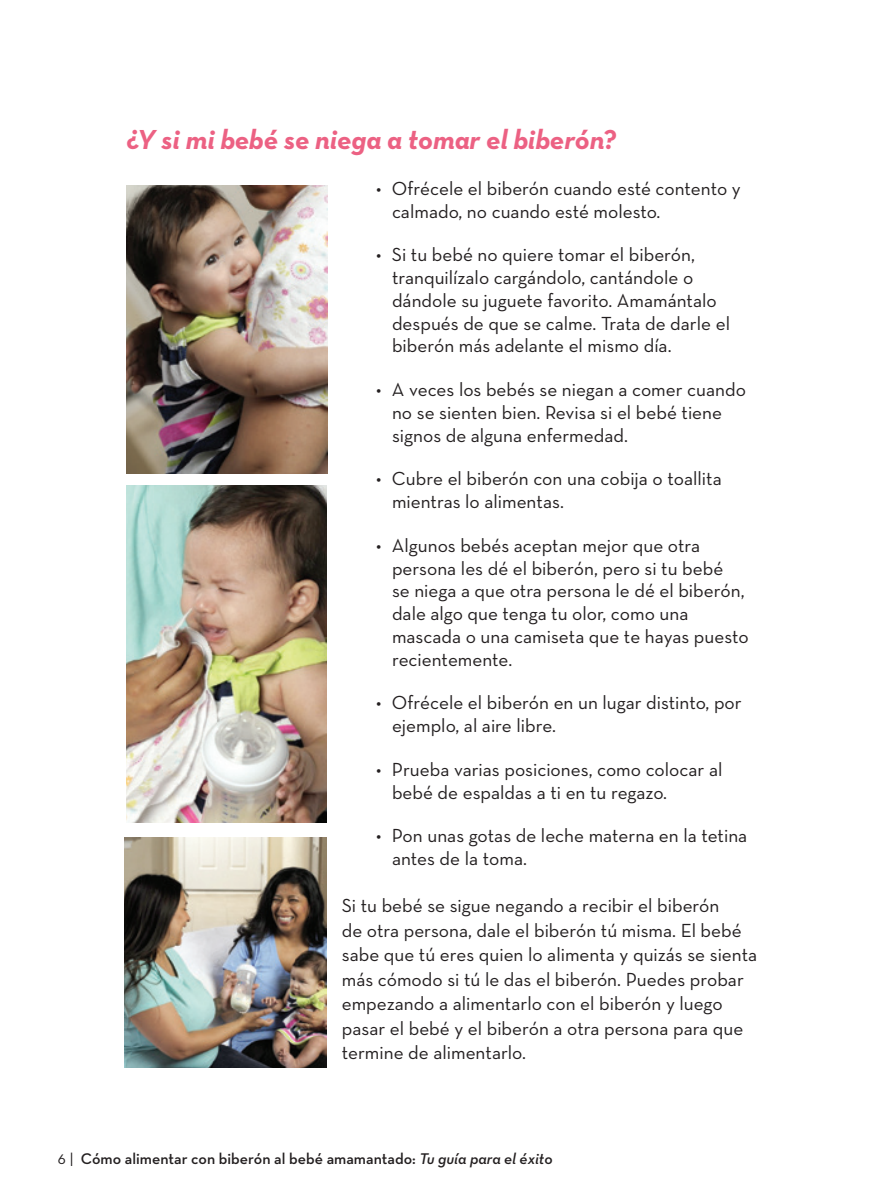
<style>
.page{position:relative;width:882px;height:1197px;background:#fff}
.page>*{position:absolute;margin:0;border:0;box-sizing:border-box;transform-origin:0 0}
.t1{font:italic 700 28px "Neutraface Text";color:#ec6183}
.t2{font:19.25px/22.8px "Neutraface Text";color:#231f20}
.t3{font:600 15.75px "Neutraface Text";color:#231f20}
.s1{font-weight:400}
.s2{font-family:"Neutraface Text Demi Italic Alt";font-weight:400}
</style>
<div class="page">
<img style="left:124px;top:838px;width:202px;height:229px">
<img style="left:126px;top:485px;width:200px;height:337px">
<img style="left:127px;top:185px;width:200px;height:288px">
<p class="t1" style="left:126px;top:122px;width:491px">¿Y si mi bebé se niega a tomar el biberón?</p>
<p class="t2" style="left:392px;top:177px;width:350px;text-indent:-16px">• Ofrécele el biberón cuando esté contento y calmado, no cuando esté molesto.</p>
<p class="t2" style="left:392px;top:243px;width:340px;text-indent:-16px">• Si tu bebé no quiere tomar el biberón, tranquilízalo cargándolo, cantándole o dándole su juguete favorito. Amamántalo después de que se calme. Trata de darle el biberón más adelante el mismo día.</p>
<p class="t2" style="left:392px;top:378px;width:356px;text-indent:-16px">• A veces los bebés se niegan a comer cuando no se sienten bien. Revisa si el bebé tiene signos de alguna enfermedad.</p>
<p class="t2" style="left:392px;top:467px;width:331px;text-indent:-16px">• Cubre el biberón con una cobija o toallita mientras lo alimentas.</p>
<p class="t2" style="left:392px;top:534px;width:358px;text-indent:-16px">• Algunos bebés aceptan mejor que otra persona les dé el biberón, pero si tu bebé<br>se niega a que otra persona le dé el biberón, dale algo que tenga tu olor, como una mascada o una camiseta que te hayas puesto recientemente.</p>
<p class="t2" style="left:392px;top:691px;width:351px;text-indent:-16px">• Ofrécele el biberón en un lugar distinto, por ejemplo, al aire libre.</p>
<p class="t2" style="left:392px;top:758px;width:332px;text-indent:-16px">• Prueba varias posiciones, como colocar al bebé de espaldas a ti en tu regazo.</p>
<p class="t2" style="left:392px;top:824px;width:357px;text-indent:-16px">• Pon unas gotas de leche materna en la tetina antes de la toma.</p>
<p class="t2" style="left:342px;top:893px;width:417px;line-height:24.5px">Si tu bebé se sigue negando a recibir el biberón<br>de otra persona, dale el biberón tú misma. El bebé sabe que tú eres quien lo alimenta y quizás se sienta más cómodo si tú le das el biberón. Puedes probar empezando a alimentarlo con el biberón y luego pasar el bebé y el biberón a otra persona para que termine de alimentarlo.</p>
<h1 class="t3" style="left:58px;top:1149px;width:496px"><span class="s1">6 |</span> Cómo alimentar con biberón al bebé amamantado: <span class="s2">Tu guía para el éxito</span></h1>
</div>
